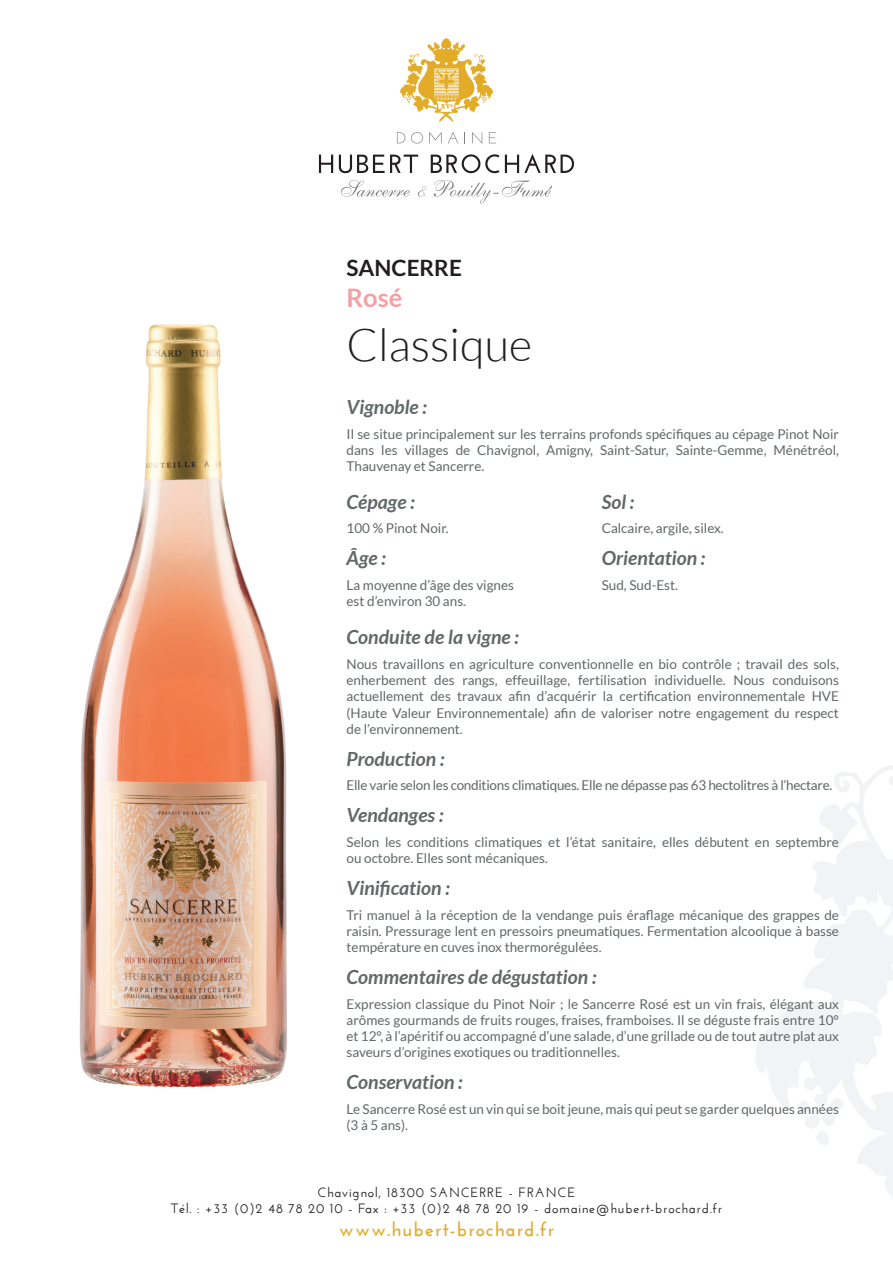
<style>
.page{position:relative;width:893px;height:1263px;background:#fff}
.page>*{position:absolute;margin:0;border:0;box-sizing:border-box;transform-origin:0 0}
.t1{font:300 45px "Lato";color:#231f20}
.t2{font:700 25.5px "Lato";color:#f6a0a4}
.t3{font:700 22.5px "Lato";color:#231f20}
.t4{font:italic 700 19.5px "Lato";color:#626767}
.t5{font:700 19.5px "Josefin Sans";letter-spacing:.06em;color:#e3ac28}
.t6{font:13.5px/16.2px "Lato";color:#626767;text-align:justify}
.t7{font:600 13.5px/16.2px "Josefin Sans";letter-spacing:.06em;color:#231f20;text-align:center}
.t8{font:13.5px "Lato";letter-spacing:-.02em;color:#626767}
</style>
<div class="page">
<svg style="left:755px;top:766px;width:138px;height:433px"></svg>
<svg style="left:796px;top:1098px;width:48px;height:47px"></svg>
<svg style="left:397px;top:132px;width:8px;height:11px"></svg>
<svg style="left:411px;top:132px;width:12px;height:11px"></svg>
<svg style="left:429px;top:132px;width:13px;height:11px"></svg>
<svg style="left:448px;top:132px;width:10px;height:11px"></svg>
<svg style="left:472px;top:132px;width:10px;height:12px"></svg>
<svg style="left:489px;top:132px;width:7px;height:11px"></svg>
<svg style="left:400px;top:38px;width:93px;height:84px"></svg>
<svg style="left:319px;top:155px;width:14px;height:18px"></svg>
<svg style="left:339px;top:155px;width:79px;height:18px"></svg>
<svg style="left:431px;top:154px;width:68px;height:19px"></svg>
<svg style="left:505px;top:154px;width:69px;height:19px"></svg>
<svg style="left:341px;top:180px;width:69px;height:17px"></svg>
<svg style="left:434px;top:180px;width:118px;height:24px"></svg>
<svg style="left:418px;top:186px;width:8px;height:11px"></svg>
<img style="left:79px;top:324px;width:208px;height:763px">
<h3 class="t3" style="left:347px;top:255px;width:117px">SANCERRE</h3>
<h2 class="t2" style="left:347px;top:283px;width:57px">Rosé</h2>
<h1 class="t1" style="left:347px;top:321px;width:187px">Classique</h1>
<h3 class="t4" style="left:347px;top:396px;width:82px">Vignoble :</h3>
<p class="t6" style="left:347px;top:426px;width:494px">Il se situe principalement sur les terrains profonds spécifiques au cépage Pinot Noir dans les villages de Chavignol, Amigny, Saint-Satur, Sainte-Gemme, Ménétréol, Thauvenay et Sancerre.</p>
<h3 class="t4" style="left:347px;top:490px;width:70px">Cépage :</h3>
<p class="t6" style="left:347px;top:520px;width:104px">100 % Pinot Noir.</p>
<h3 class="t4" style="left:347px;top:547px;width:41px">Âge :</h3>
<p class="t6" style="left:347px;top:577px;width:169px">La moyenne d’âge des vignes est d’environ 30 ans.</p>
<h3 class="t4" style="left:602px;top:490px;width:34px">Sol :</h3>
<p class="t6" style="left:602px;top:520px;width:123px">Calcaire, argile, silex.</p>
<h3 class="t4" style="left:602px;top:547px;width:105px">Orientation :</h3>
<p class="t6" style="left:602px;top:577px;width:78px">Sud, Sud-Est.</p>
<h3 class="t4" style="left:347px;top:626px;width:174px">Conduite de la vigne :</h3>
<p class="t6" style="left:347px;top:656px;width:494px">Nous travaillons en agriculture conventionnelle en bio contrôle ; travail des sols, enherbement des rangs, effeuillage, fertilisation individuelle. Nous conduisons actuellement des travaux afin d’acquérir la certification environnementale HVE (Haute Valeur Environnementale) afin de valoriser notre engagement du respect de l’environnement.</p>
<h3 class="t4" style="left:347px;top:747px;width:99px">Production :</h3>
<p class="t8" style="left:347px;top:778px;width:487px">Elle varie selon les conditions climatiques. Elle ne dépasse pas 63 hectolitres à l’hectare.</p>
<h3 class="t4" style="left:347px;top:804px;width:98px">Vendanges :</h3>
<p class="t6" style="left:347px;top:834px;width:494px">Selon les conditions climatiques et l’état sanitaire, elles débutent en septembre ou octobre. Elles sont mécaniques.</p>
<h3 class="t4" style="left:347px;top:877px;width:105px">Vinification :</h3>
<p class="t6" style="left:347px;top:907px;width:494px">Tri manuel à la réception de la vendange puis éraflage mécanique des grappes de raisin. Pressurage lent en pressoirs pneumatiques. Fermentation alcoolique à basse température en cuves inox thermorégulées.</p>
<h3 class="t4" style="left:347px;top:966px;width:251px">Commentaires de dégustation :</h3>
<p class="t6" style="left:347px;top:996px;width:494px">Expression classique du Pinot Noir ; le Sancerre Rosé est un vin frais, élégant aux arômes gourmands de fruits rouges, fraises, framboises. Il se déguste frais entre 10° et 12°, à l’apéritif ou accompagné d’une salade, d’une grillade ou de tout autre plat aux saveurs d’origines exotiques ou traditionnelles.</p>
<h3 class="t4" style="left:347px;top:1071px;width:118px">Conservation :</h3>
<p class="t6" style="left:347px;top:1101px;width:494px">Le Sancerre Rosé est un vin qui se boit jeune, mais qui peut se garder quelques années (3 à 5 ans).</p>
<p class="t7" style="left:171px;top:1184px;width:553px">Chavignol, 18300 SANCERRE - FRANCE<br>Tél. : +33 (0)2 48 78 20 10 - Fax : +33 (0)2 48 78 20 19 - domaine@hubert-brochard.fr</p>
<h3 class="t5" style="left:339px;top:1218px;width:217px">www.hubert-brochard.fr</h3>
</div>
